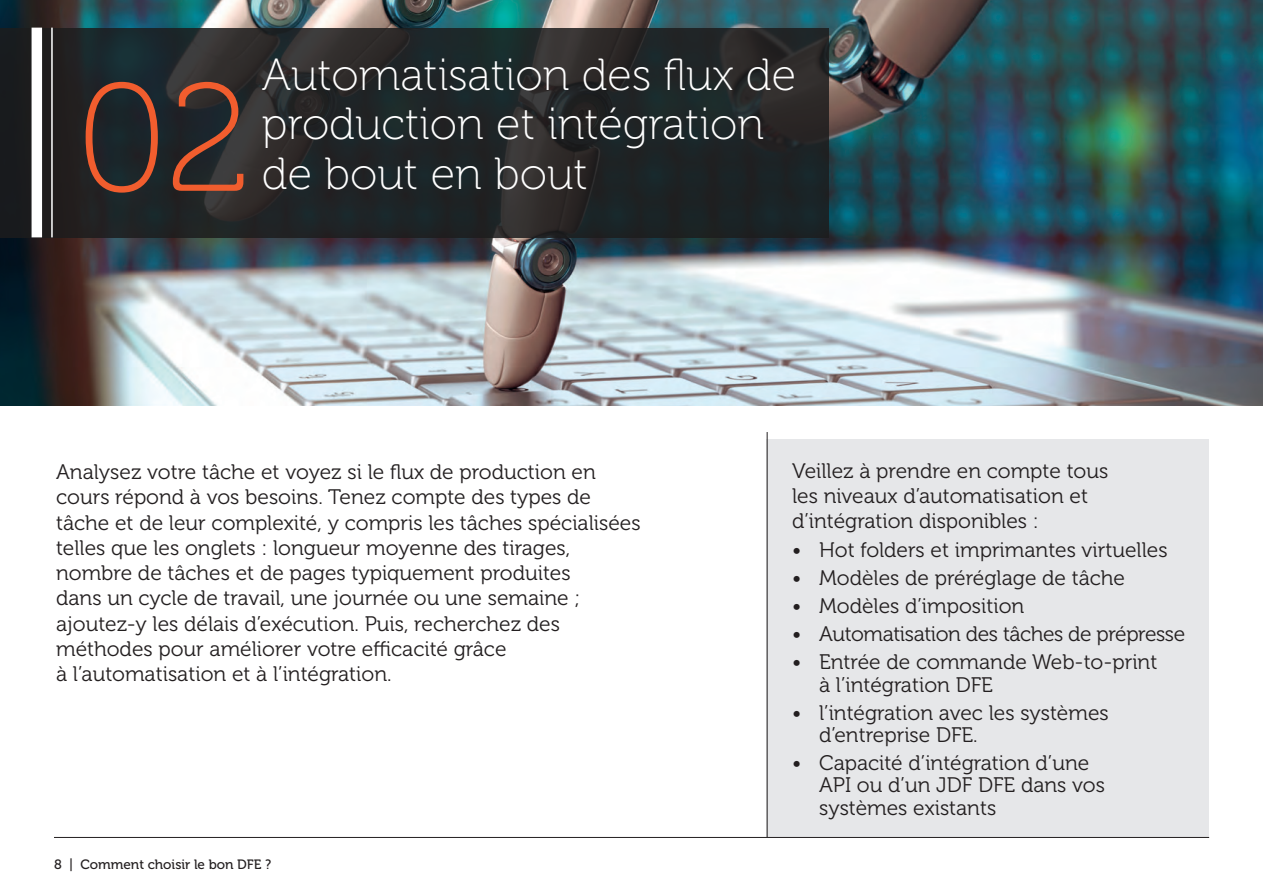
<style>
.page{position:relative;width:1263px;height:893px;background:#fff}
.page>*{position:absolute;margin:0;border:0;box-sizing:border-box;transform-origin:0 0}
.t1{font:153px "Museo 100";color:#f15d2e}
.t2{font:45px/49.5px "Museo 100";color:#fff}
.t3{font:21px/25.2px "Museo 300";color:#231f20}
.t4{font:21px "Museo 300";letter-spacing:-.02em;color:#231f20}
.t5{font:13.5px "Museo 500";color:#231f20}
</style>
<div class="page">
<img style="left:0;top:0;width:1263px;height:405px">
<svg style="left:0;top:28px;width:829px;height:209px;background:#222628"></svg>
<hr style="left:51px;top:28px;width:2px;height:209px;background:#fff">
<div style="left:32px;top:28px;width:10px;height:209px;background:#fff"></div>
<div style="left:766px;top:439px;width:443px;height:398px;background:#e6e7e9"></div>
<hr style="left:767px;top:432px;width:1px;height:405px;background:#231f20">
<hr style="left:54px;top:837px;width:1155px;height:1px;background:#231f20">
<h1 class="t1" style="left:76px;top:57px;width:177px">02</h1>
<h2 class="t2" style="left:262px;top:51px;width:536px">Automatisation des flux de production et intégration de bout en bout</h2>
<p class="t3" style="left:56px;top:460px;width:586px">Analysez votre tâche et voyez si le flux de production en cours répond à vos besoins. Tenez compte des types de tâche et de leur complexité, y compris les tâches spécialisées telles que les onglets : longueur moyenne des tirages, nombre de tâches et de pages typiquement produites<br>dans un cycle de travail, une journée ou une semaine ; ajoutez‑y les délais d’exécution. Puis, recherchez des méthodes pour améliorer votre efficacité grâce<br>à l’automatisation et à l’intégration.</p>
<p class="t5" style="left:54px;top:857px;width:219px">8 | Comment choisir le bon DFE ?</p>
<p class="t3" style="left:792px;top:458px;width:318px">Veillez à prendre en compte tous les niveaux d’automatisation et d’intégration disponibles :</p>
<p class="t3" style="left:792px;top:538px;width:377px">• Hot folders et imprimantes virtuelles</p>
<p class="t3" style="left:792px;top:566px;width:334px">• Modèles de préréglage de tâche</p>
<p class="t3" style="left:792px;top:594px;width:234px">• Modèles d’imposition</p>
<p class="t4" style="left:792px;top:623px;width:395px">• Automatisation des tâches de prépresse</p>
<p class="t3" style="left:819px;top:651px;width:340px;line-height:22.5px;text-indent:-27px">• Entrée de commande Web-to-print à l’intégration DFE</p>
<p class="t3" style="left:819px;top:701px;width:291px;line-height:22.5px;text-indent:-27px">• l’intégration avec les systèmes d’entreprise DFE.</p>
<p class="t3" style="left:819px;top:752px;width:287px;line-height:22.5px;text-indent:-27px">• Capacité d’intégration d’une<br>API ou d’un JDF DFE dans vos systèmes existants</p>
</div>
